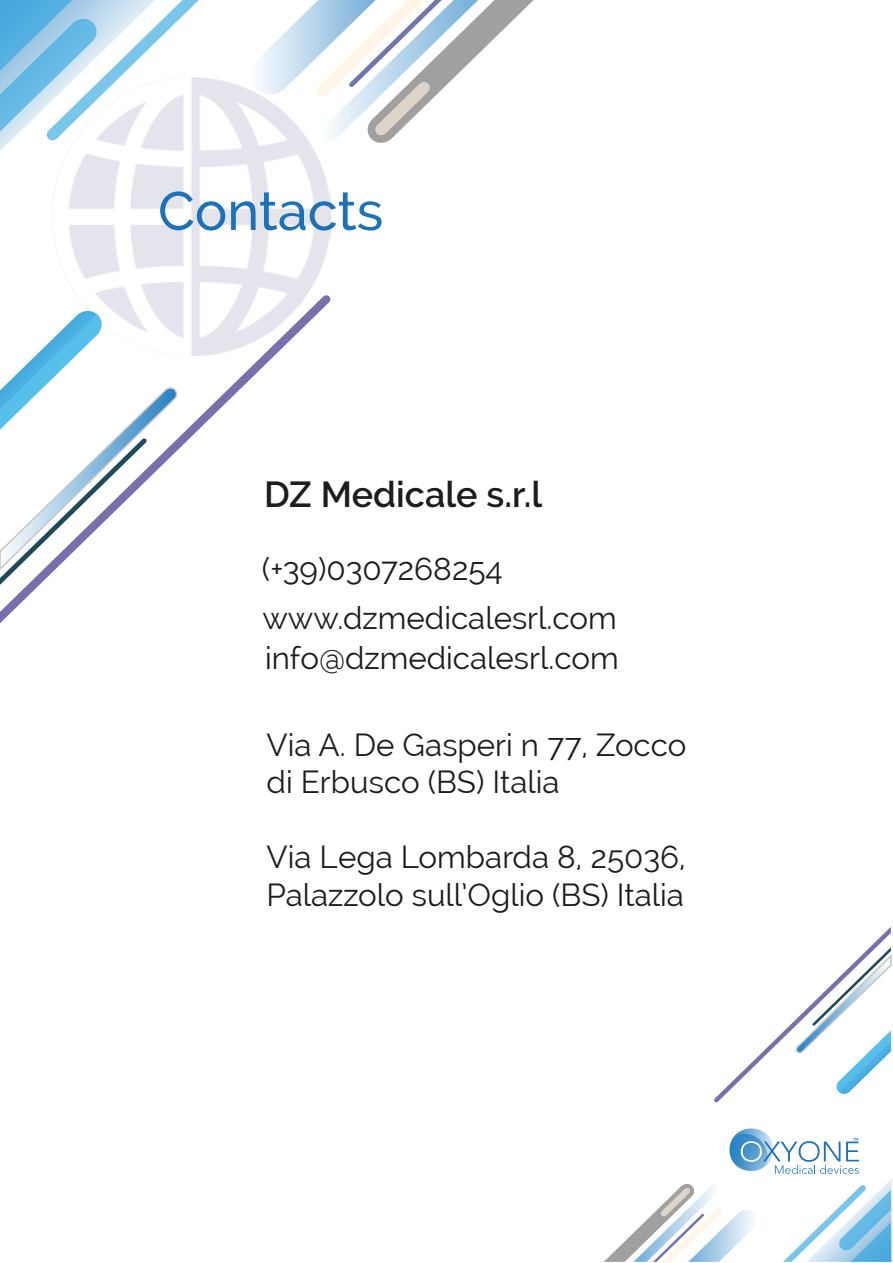
<style>
.page{position:relative;width:893px;height:1263px;background:#fff}
.page>*{position:absolute;margin:0;border:0;box-sizing:border-box;transform-origin:0 0}
.t1{font:500 54px "Raleway";color:#1d71b8}
.t2{font:600 36px "Raleway";color:#1d1d1b}
.t3{font:31.5px "Raleway";color:#1d1d1b}
.t4{font:31.35px/37.5px "Raleway";color:#1d1d1b}
</style>
<div class="page">
<img style="left:69px;top:78px;width:262px;height:223px">
<svg style="left:0;top:0;width:202px;height:152px"></svg>
<svg style="left:0;top:295px;width:330px;height:328px"></svg>
<svg style="left:250px;top:0;width:284px;height:143px"></svg>
<svg style="left:0;top:311px;width:179px;height:274px"></svg>
<svg style="left:736px;top:1128px;width:34px;height:10px"></svg>
<svg style="left:733px;top:1134px;width:36px;height:4px"></svg>
<svg style="left:604px;top:1138px;width:287px;height:124px"></svg>
<svg style="left:714px;top:927px;width:178px;height:175px"></svg>
<h1 class="t1" style="left:158px;top:180px;width:227px">Contacts</h1>
<p class="t2" style="left:264px;top:474px;width:280px">DZ Medicale s.r.l</p>
<p class="t3" style="left:262px;top:551px;width:242px">(+39)0307268254</p>
<p class="t4" style="left:262px;top:597px;width:358px;line-height:40.8px">www.dzmedicalesrl.com info@dzmedicalesrl.com</p>
<p class="t4" style="left:267px;top:726px;width:421px">Via A. De Gasperi n 77, Zocco di Erbusco (BS) Italia</p>
<p class="t4" style="left:267px;top:838px;width:421px">Via Lega Lombarda 8, 25036,<br>Palazzolo sull’Oglio (BS) Italia</p>
</div>
